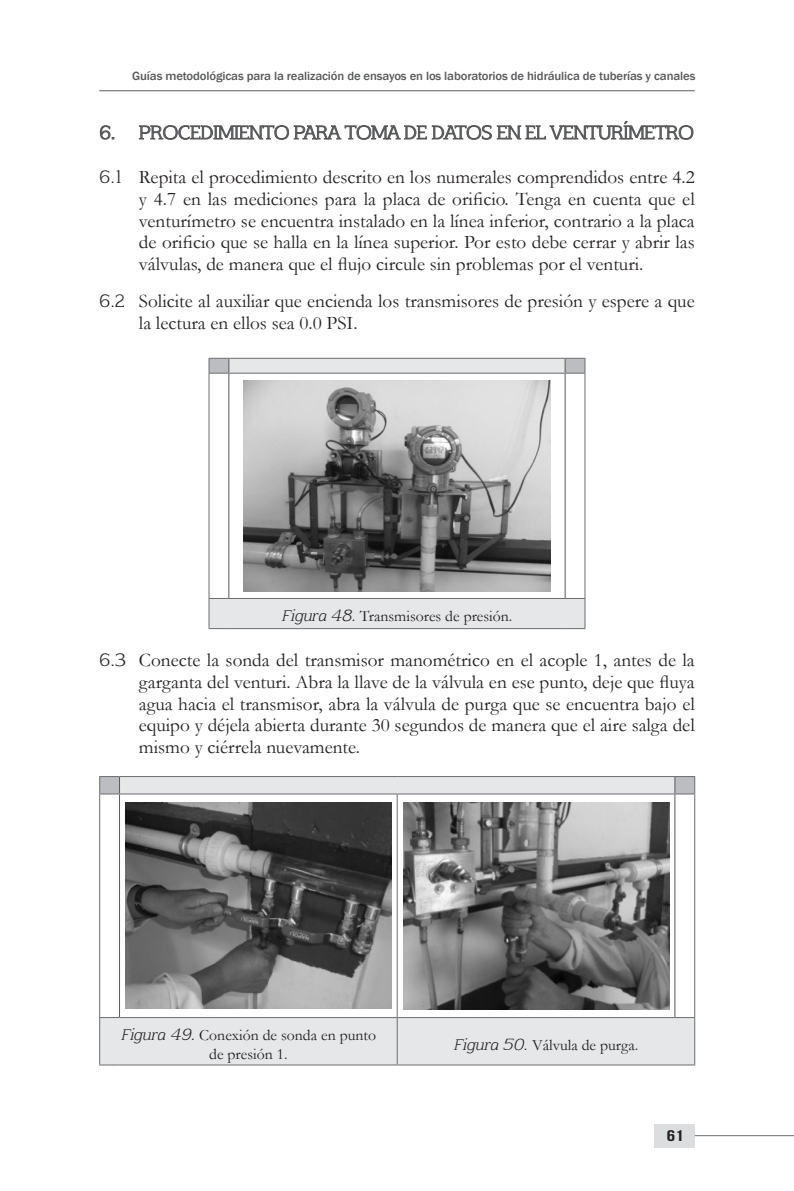
<style>
.page{position:relative;width:794px;height:1191px;background:#fff}
.page>*{position:absolute;margin:0;border:0;box-sizing:border-box;transform-origin:0 0}
.Párrafo_de_lista1{font:19.25px/21.9px "Garamond";color:#231f20}
.Cuadrícula_media_21{font:19.25px/21.9px "Garamond";color:#231f20;text-align:justify}
.Cuadrícula_media_21-2{font:18.38px "Aftaserif";letter-spacing:-.02em;color:#57585a}
.Lista_vistosa_-_Énfa{font:15.75px "Garamond";color:#231f20}
.t1{font:15.4px "Bebas Neue";color:#231f20;scale:1.37 1}
.t2{font:500 12.25px "Franklin Gothic";letter-spacing:-.01em;color:#57585a;scale:1.04 1}
.s1{font-family:"Aftaserif";font-size:17.5px}
.s2{font-family:"Aftaserif";font-style:italic;font-size:14.88px}
.s3{font-family:"Aftaserif";font-style:italic}
</style>
<div class="page">
<svg style="left:100px;top:125px;width:14px;height:15px"></svg>
<svg style="left:139px;top:121px;width:554px;height:19px"></svg>
<svg style="left:209px;top:374px;width:357px;height:254px"></svg>
<hr style="left:228px;top:373px;width:1px;height:225px;background:#57585a">
<hr style="left:564px;top:373px;width:1px;height:225px;background:#57585a">
<hr style="left:208px;top:373px;width:1px;height:225px;background:#6c6d70">
<svg style="left:208px;top:358px;width:377px;height:16px;background:#d3d4d7"></svg>
<hr style="left:584px;top:373px;width:1px;height:225px;background:#6c6d70">
<hr style="left:229px;top:598px;width:336px;height:1px;background:#6c6d70">
<svg style="left:208px;top:598px;width:21px;height:31px"></svg>
<hr style="left:229px;top:628px;width:336px;height:1px;background:#6c6d70">
<svg style="left:565px;top:598px;width:20px;height:31px"></svg>
<img style="left:243px;top:380px;width:307px;height:211px">
<svg style="left:100px;top:794px;width:594px;height:270px;fill:#e6e7e9"></svg>
<hr style="left:397px;top:794px;width:1px;height:223px;background:#6c6d70">
<hr style="left:119px;top:794px;width:1px;height:223px;background:#57585a">
<hr style="left:674px;top:794px;width:1px;height:223px;background:#57585a">
<hr style="left:397px;top:1018px;width:1px;height:46px;background:#6c6d70">
<hr style="left:99px;top:794px;width:1px;height:223px;background:#6c6d70">
<svg style="left:99px;top:776px;width:596px;height:18px;background:#d8d9db"></svg>
<hr style="left:694px;top:794px;width:1px;height:223px;background:#6c6d70">
<svg style="left:99px;top:1017px;width:20px;height:1px"></svg>
<hr style="left:99px;top:1018px;width:1px;height:46px;background:#6c6d70">
<hr style="left:119px;top:1017px;width:278px;height:1px;background:#6c6d70">
<hr style="left:397px;top:1017px;width:278px;height:1px;background:#6c6d70">
<svg style="left:675px;top:1017px;width:20px;height:1px"></svg>
<hr style="left:694px;top:1018px;width:1px;height:46px;background:#6c6d70">
<svg style="left:99px;top:1064px;width:20px;height:1px"></svg>
<hr style="left:119px;top:1064px;width:278px;height:1px;background:#6c6d70">
<hr style="left:397px;top:1064px;width:278px;height:1px;background:#6c6d70">
<svg style="left:675px;top:1064px;width:20px;height:1px"></svg>
<img style="left:125px;top:803px;width:266px;height:205px">
<img style="left:404px;top:802px;width:265px;height:207px">
<div style="left:654px;top:1124px;width:40px;height:23px;background:#dcdddf"></div>
<hr style="left:99px;top:90px;width:595px;height:1px;background:#6c6d70">
<hr style="left:694px;top:1135px;width:100px;height:1px;background:#6c6d70">
<p class="t2" style="left:132px;top:68px;width:543px">Guías metodológicas para la realización de ensayos en los laboratorios de hidráulica de tuberías y canales</p>
<p class="Cuadrícula_media_21-2" style="left:99px;top:121px;width:596px">6. PROCEDIMIENTO PARA TOMA DE DATOS EN EL VENTURÍMETRO</p>
<p class="Cuadrícula_media_21" style="left:139px;top:166px;width:557px;text-indent:-40px"><span class="s1">6.1</span> Repita el procedimiento descrito en los numerales comprendidos entre 4.2 y 4.7 en las mediciones para la placa de orificio. Tenga en cuenta que el venturímetro se encuentra instalado en la línea inferior, contrario a la placa de orificio que se halla en la línea superior. Por esto debe cerrar y abrir las válvulas, de manera que el flujo circule sin problemas por el venturi.</p>
<p class="Párrafo_de_lista1" style="left:139px;top:290px;width:557px;text-indent:-40px"><span class="s1">6.2</span> Solicite al auxiliar que encienda los transmisores de presión y espere a que la lectura en ellos sea 0.0 PSI.</p>
<p class="Lista_vistosa_-_Énfa" style="left:281px;top:606px;width:232px"><span class="s2">Figura</span> <span class="s3">48.</span> Transmisores de presión.</p>
<p class="Párrafo_de_lista1" style="left:139px;top:648px;width:557px;text-align:justify;text-indent:-40px"><span class="s1">6.3</span> Conecte la sonda del transmisor manométrico en el acople 1, antes de la garganta del venturi. Abra la llave de la válvula en ese punto, deje que fluya agua hacia el transmisor, abra la válvula de purga que se encuentra bajo el equipo y déjela abierta durante 30 segundos de manera que el aire salga del mismo y ciérrela nuevamente.</p>
<p class="Lista_vistosa_-_Énfa" style="left:121px;top:1025px;width:257px"><span class="s2">Figura</span> <span class="s3">49.</span> Conexión de sonda en punto</p>
<p class="Lista_vistosa_-_Énfa" style="left:209px;top:1044px;width:80px">de presión 1.</p>
<p class="Lista_vistosa_-_Énfa" style="left:453px;top:1035px;width:186px"><span class="s2">Figura</span> <span class="s3">50.</span> Válvula de purga.</p>
<p class="t1" style="left:667px;top:1127px;width:14px">61</p>
</div>
